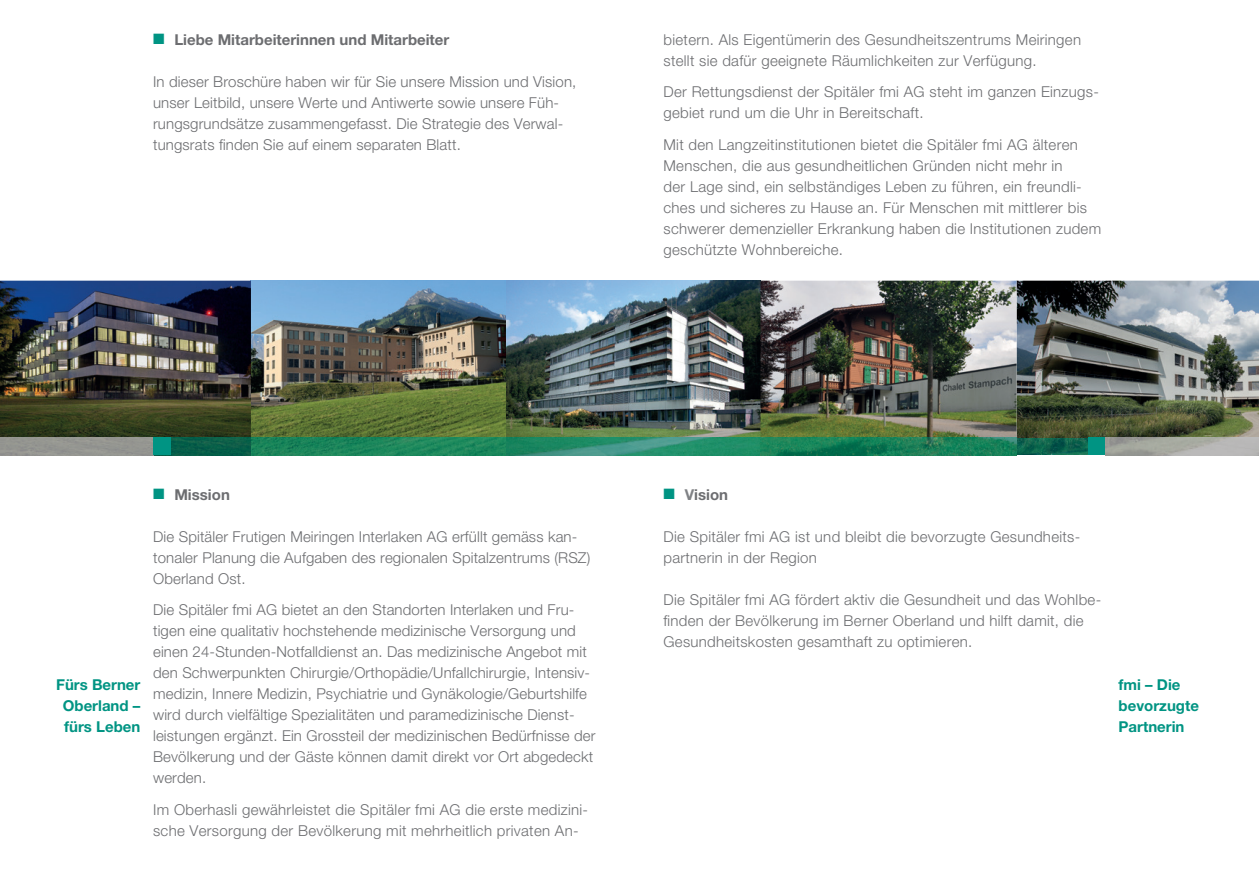
<style>
.page{position:relative;width:1259px;height:893px;background:#fff}
.page>*{position:absolute;margin:0;border:0;box-sizing:border-box;transform-origin:0 0}
.t1{font:300 15px/21px "Helvetica Neue LT Std";letter-spacing:.02em;color:#6c6d70}
.t2{font:700 15px/21px "Helvetica Neue LT Std";color:#009483;text-align:center}
.t3{font:700 15px "Helvetica Neue LT Std";color:#6c6d70}
.s1{color:#009483}
.s2{color:#808285}
</style>
<div class="page">
<img style="left:251px;top:281px;width:509px;height:157px">
<img style="left:760px;top:281px;width:499px;height:157px">
<img style="left:0;top:281px;width:251px;height:157px">
<img style="left:0;top:438px;width:1259px;height:17px">
<div style="left:153px;top:438px;width:17px;height:17px;background:#009483"></div>
<div style="left:1089px;top:438px;width:17px;height:17px;background:#009483"></div>
<p class="t3" style="left:153px;top:30px;width:298px"><span class="s1">■</span> Liebe Mitarbeiterinnen und Mitarbeiter</p>
<p class="t1" style="left:153px;top:71px;width:425px">In dieser Broschüre haben wir für Sie unsere Mission und Vision, unser Leitbild, unsere Werte und Antiwerte sowie unsere Füh&shy;rungsgrundsätze zusammengefasst. Die Strategie des Verwal&shy;tungsrats nden Sie auf einem separaten Blatt.</p>
<p class="t1" style="left:663px;top:29px;width:419px">bietern. Als Eigentümerin des Gesundheitszentrums Meiringen stellt sie dafür geeignete Räumlichkeiten zur Verfügung.</p>
<p class="t1" style="left:663px;top:81px;width:437px">Der Rettungsdienst der Spitäler fmi AG steht im ganzen Einzugs&shy;gebiet rund um die Uhr in Bereitschaft.</p>
<p class="t1" style="left:663px;top:134px;width:439px">Mit den Langzeitinstitutionen bietet die Spitäler fmi AG älteren Menschen, die aus gesundheitlichen Gründen nicht mehr in<br>der Lage sind, ein selbständiges Leben zu führen, ein freundli&shy;ches und sicheres zu Hause an. Für Menschen mit mittlerer bis schwerer demenzieller Erkrankung haben die Institutionen zudem geschützte Wohnbereiche.</p>
<p class="t2" style="left:56px;top:674px;width:86px">Fürs Berner<br>Oberland – fürs Leben</p>
<p class="t3" style="left:153px;top:485px;width:78px"><span class="s1">■</span> Mission</p>
<p class="t1" style="left:153px;top:526px;width:439px">Die Spitäler Frutigen Meiringen Interlaken AG erfüllt gemäss kan&shy;tonaler Planung die Aufgaben des regionalen Spitalzentrums (RSZ)<br>Oberland Ost.</p>
<p class="t1" style="left:153px;top:599px;width:444px">Die Spitäler fmi AG bietet an den Standorten Interlaken und Fru&shy;tigen eine qualitativ hochstehende medizinische Versorgung und einen 24-Stunden-Notfalldienst an. Das medizinische Angebot mit den Schwerpunkten Chirurgie/Orthopädie/Unfallchirurgie, Intensiv&shy;medizin, Innere Medizin, Psychiatrie und Gynäkologie/Geburtshilfe wird durch vielfältige Spezialitäten und paramedizinische Dienst&shy;leistungen ergänzt. Ein Grossteil der medizinischen Bedürfnisse der Bevölkerung und der Gäste können damit direkt vor Ort abgedeckt werden.</p>
<p class="t1" style="left:153px;top:799px;width:436px">Im Oberhasli gewährleistet die Spitäler fmi AG die erste medizini&shy;sche Versorgung der Bevölkerung mit mehrheitlich privaten An-</p>
<p class="t3" style="left:663px;top:485px;width:66px"><span class="s1">■</span> <span class="s2">V</span>ision</p>
<p class="t1" style="left:663px;top:526px;width:418px">Die Spitäler fmi AG ist und bleibt die bevorzugte Gesundheits&shy;partnerin in der Region</p>
<p class="t1" style="left:663px;top:589px;width:439px">Die Spitäler fmi AG fördert aktiv die Gesundheit und das Wohlbe-</p>
<p class="t1" style="left:670px;top:610px;width:415px">nden der Bevölkerung im Berner Oberland und hilft damit, die</p>
<p class="t1" style="left:663px;top:631px;width:310px">Gesundheitskosten gesamthaft zu optimieren.</p>
<p class="t2" style="left:1118px;top:674px;width:82px;text-align:left">fmi – Die bevorzugte<br>Partnerin</p>
</div>
